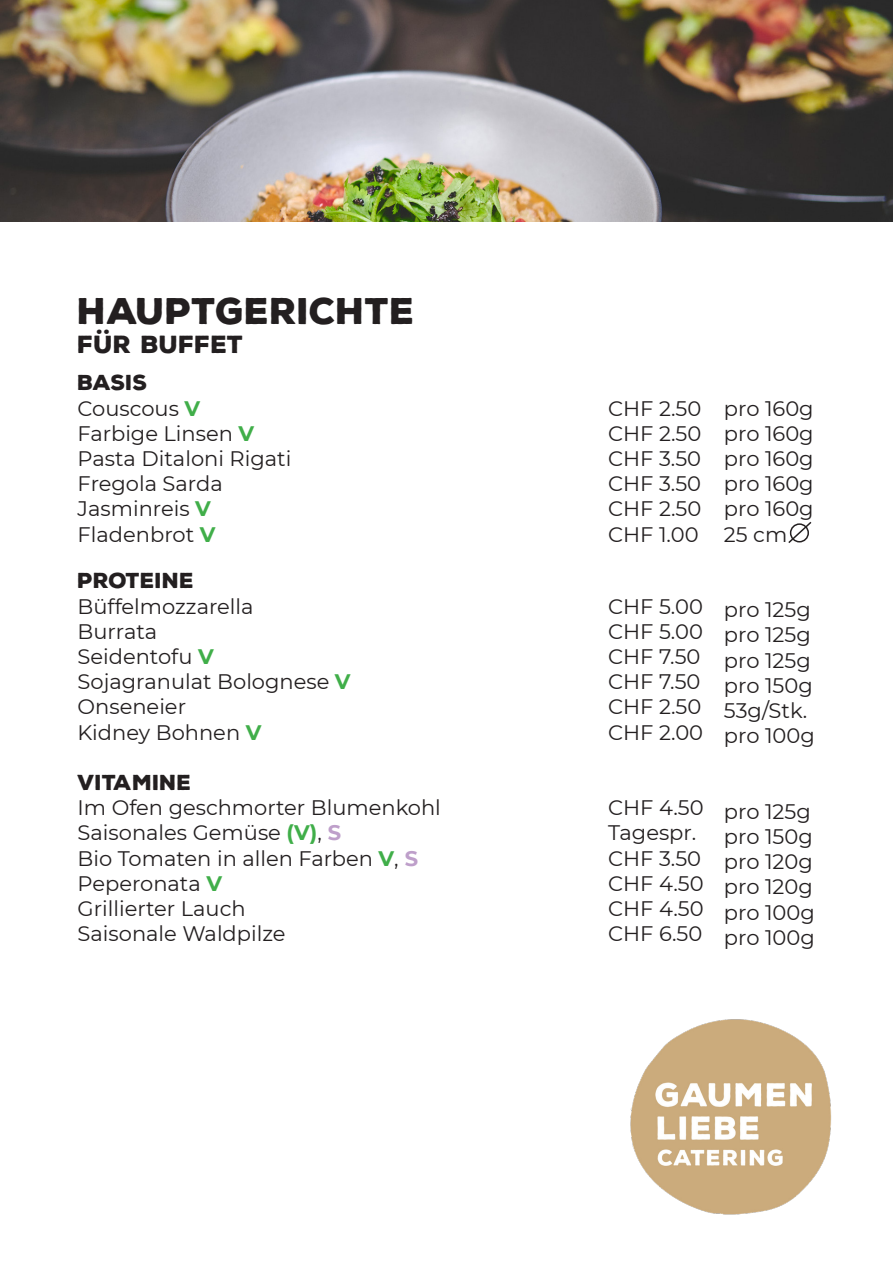
<style>
.page{position:relative;width:893px;height:1263px;background:#fff}
.page>*{position:absolute;margin:0;border:0;box-sizing:border-box;transform-origin:0 0}
.t1{font:900 36px "Nexa Rust Sans";color:#231f20}
.t2{font:900 24px "Nexa Rust Sans";color:#231f20}
.t3{font:21px "Montserrat";color:#231f20}
.t4{font:900 21px "Nexa Rust Sans";color:#231f20}
.s1{font-weight:700;color:#40ae49}
.s2{font-weight:700;color:#be9fca}
</style>
<div class="page">
<img style="left:630px;top:1019px;width:201px;height:196px">
<svg style="left:788px;top:521px;width:24px;height:22px"></svg>
<img style="left:0;top:0;width:893px;height:221px">
<p class="t1" style="left:78px;top:287px;width:339px">HAUPTGERICHTE</p>
<p class="t2" style="left:78px;top:328px;width:168px">FÜR BUFFET</p>
<p class="t4" style="left:78px;top:368px;width:71px">BASIS</p>
<p class="t3" style="left:78px;top:394px;width:124px">Couscous <span class="s1">V</span></p>
<p class="t3" style="left:78px;top:419px;width:178px">Farbige Linsen <span class="s1">V</span></p>
<p class="t3" style="left:78px;top:444px;width:215px">Pasta Ditaloni Rigati</p>
<p class="t3" style="left:78px;top:469px;width:147px">Fregola Sarda</p>
<p class="t3" style="left:78px;top:494px;width:135px">Jasminreis <span class="s1">V</span></p>
<p class="t3" style="left:78px;top:520px;width:139px">Fladenbrot <span class="s1">V</span></p>
<p class="t4" style="left:78px;top:566px;width:118px">PROTEINE</p>
<p class="t3" style="left:78px;top:592px;width:178px">Büffelmozzarella</p>
<p class="t3" style="left:78px;top:617px;width:81px">Burrata</p>
<p class="t3" style="left:78px;top:642px;width:138px">Seidentofu <span class="s1">V</span></p>
<p class="t3" style="left:78px;top:667px;width:274px">Sojagranulat Bolognese <span class="s1">V</span></p>
<p class="t3" style="left:78px;top:692px;width:110px">Onseneier</p>
<p class="t3" style="left:78px;top:718px;width:185px">Kidney Bohnen <span class="s1">V</span></p>
<p class="t4" style="left:78px;top:768px;width:115px">VITAMINE</p>
<p class="t3" style="left:78px;top:793px;width:365px">Im Ofen geschmorter Blumenkohl</p>
<p class="t3" style="left:78px;top:818px;width:265px">Saisonales Gemüse <span class="s1">(V)</span>, <span class="s2">S</span></p>
<p class="t3" style="left:78px;top:844px;width:342px">Bio Tomaten in allen Farben <span class="s1">V</span>, <span class="s2">S</span></p>
<p class="t3" style="left:78px;top:869px;width:146px">Peperonata <span class="s1">V</span></p>
<p class="t3" style="left:78px;top:894px;width:170px">Grillierter Lauch</p>
<p class="t3" style="left:78px;top:919px;width:210px">Saisonale Waldpilze</p>
<p class="t3" style="left:608px;top:394px;width:95px">CHF 2.50</p>
<p class="t3" style="left:608px;top:419px;width:95px">CHF 2.50</p>
<p class="t3" style="left:608px;top:444px;width:95px">CHF 3.50</p>
<p class="t3" style="left:608px;top:469px;width:95px">CHF 3.50</p>
<p class="t3" style="left:608px;top:494px;width:95px">CHF 2.50</p>
<p class="t3" style="left:608px;top:520px;width:92px">CHF 1.00</p>
<p class="t3" style="left:724px;top:394px;width:91px">pro 160g</p>
<p class="t3" style="left:724px;top:419px;width:91px">pro 160g</p>
<p class="t3" style="left:724px;top:444px;width:91px">pro 160g</p>
<p class="t3" style="left:724px;top:469px;width:91px">pro 160g</p>
<p class="t3" style="left:724px;top:494px;width:91px">pro 160g</p>
<p class="t3" style="left:724px;top:520px;width:65px">25 cm</p>
<p class="t3" style="left:608px;top:592px;width:96px">CHF 5.00</p>
<p class="t3" style="left:608px;top:617px;width:96px">CHF 5.00</p>
<p class="t3" style="left:608px;top:642px;width:94px">CHF 7.50</p>
<p class="t3" style="left:608px;top:667px;width:94px">CHF 7.50</p>
<p class="t3" style="left:608px;top:692px;width:95px">CHF 2.50</p>
<p class="t3" style="left:608px;top:718px;width:97px">CHF 2.00</p>
<p class="t3" style="left:608px;top:793px;width:97px">CHF 4.50</p>
<p class="t3" style="left:608px;top:818px;width:90px">Tagespr.</p>
<p class="t3" style="left:608px;top:844px;width:95px">CHF 3.50</p>
<p class="t3" style="left:608px;top:869px;width:97px">CHF 4.50</p>
<p class="t3" style="left:608px;top:894px;width:97px">CHF 4.50</p>
<p class="t3" style="left:608px;top:919px;width:96px">CHF 6.50</p>
<p class="t3" style="left:724px;top:595px;width:88px">pro 125g</p>
<p class="t3" style="left:724px;top:620px;width:88px">pro 125g</p>
<p class="t3" style="left:724px;top:646px;width:88px">pro 125g</p>
<p class="t3" style="left:724px;top:671px;width:90px">pro 150g</p>
<p class="t3" style="left:724px;top:696px;width:85px">53g/Stk.</p>
<p class="t3" style="left:724px;top:721px;width:92px">pro 100g</p>
<p class="t3" style="left:724px;top:797px;width:88px">pro 125g</p>
<p class="t3" style="left:724px;top:822px;width:90px">pro 150g</p>
<p class="t3" style="left:724px;top:847px;width:90px">pro 120g</p>
<p class="t3" style="left:724px;top:872px;width:90px">pro 120g</p>
<p class="t3" style="left:724px;top:898px;width:92px">pro 100g</p>
<p class="t3" style="left:724px;top:923px;width:92px">pro 100g</p>
</div>
